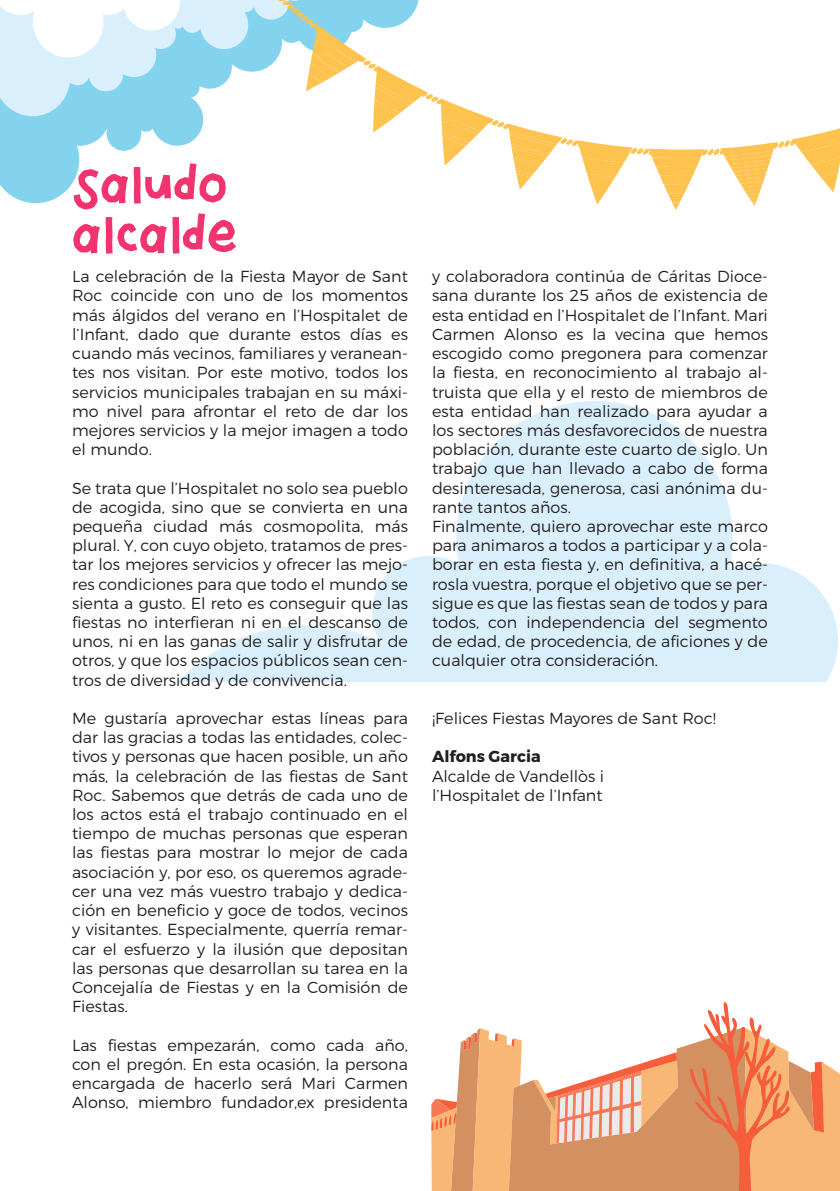
<style>
.page{position:relative;width:840px;height:1191px;background:#fff}
.page>*{position:absolute;margin:0;border:0;box-sizing:border-box;transform-origin:0 0}
.t1{font:800 50px/50px "Papercut";color:#f1346d}
.t2{font:300 16px/19.2px "Montserrat";color:#241f1f;text-align:justify}
.t3{font:700 16px "Montserrat";color:#241f1f}
</style>
<div class="page">
<svg style="left:178px;top:401px;width:659px;height:281px;fill:#d9effc"></svg>
<svg style="left:0;top:0;width:839px;height:210px"></svg>
<svg style="left:431px;top:1002px;width:408px;height:189px"></svg>
<h1 class="t1" style="left:72px;top:160px;width:167px">Saludo alcalde</h1>
<p class="t2" style="left:72px;top:267px;width:337px">La celebración de la Fiesta Mayor de Sant Roc coincide con uno de los momentos más álgidos del verano en l’Hospitalet de l’Infant, dado que durante estos días es cuando más vecinos, familiares y veranean&shy;tes nos visitan. Por este motivo, todos los servicios municipales trabajan en su máxi&shy;mo nivel para afrontar el reto de dar los mejores servicios y la mejor imagen a todo el mundo.</p>
<p class="t2" style="left:72px;top:478px;width:337px">Se trata que l’Hospitalet no solo sea pueblo de acogida, sino que se convierta en una pequeña ciudad más cosmopolita, más plural. Y, con cuyo objeto, tratamos de pres&shy;tar los mejores servicios y ofrecer las mejo&shy;res condiciones para que todo el mundo se sienta a gusto. El reto es conseguir que las fiestas no interfieran ni en el descanso de unos, ni en las ganas de salir y disfrutar de otros, y que los espacios públicos sean cen&shy;tros de diversidad y de convivencia.</p>
<p class="t2" style="left:72px;top:708px;width:337px">Me gustaría aprovechar estas líneas para dar las gracias a todas las entidades, colec&shy;tivos y personas que hacen posible, un año más, la celebración de las fiestas de Sant Roc. Sabemos que detrás de cada uno de los actos está el trabajo continuado en el tiempo de muchas personas que esperan las fiestas para mostrar lo mejor de cada asociación y, por eso, os queremos agrade&shy;cer una vez más vuestro trabajo y dedica&shy;ción en beneficio y goce de todos, vecinos y visitantes. Especialmente, querría remar&shy;car el esfuerzo y la ilusión que depositan las personas que desarrollan su tarea en la Concejalía de Fiestas y en la Comisión de Fiestas.</p>
<p class="t2" style="left:72px;top:1035px;width:337px">Las fiestas empezarán, como cada año, con el pregón. En esta ocasión, la persona encargada de hacerlo será Mari Carmen Alonso, miembro fundador,ex presidenta</p>
<p class="t2" style="left:432px;top:267px;width:337px;text-align:left">y colaboradora continúa de Cáritas Dioce&shy;sana durante los 25 años de existencia de esta entidad en l’Hospitalet de l’Infant. Mari Carmen Alonso es la vecina que hemos escogido como pregonera para comenzar la fiesta, en reconocimiento al trabajo al&shy;truista que ella y el resto de miembros de esta entidad han realizado para ayudar a los sectores más desfavorecidos de nuestra población, durante este cuarto de siglo. Un trabajo que han llevado a cabo de forma desinteresada, generosa, casi anónima du&shy;rante tantos años.<br>Finalmente, quiero aprovechar este marco para animaros a todos a participar y a cola&shy;borar en esta fiesta y, en definitiva, a hacé&shy;rosla vuestra, porque el objetivo que se per&shy;sigue es que las fiestas sean de todos y para todos, con independencia del segmento de edad, de procedencia, de aficiones y de cualquier otra consideración.</p>
<p class="t2" style="left:432px;top:708px;width:285px">¡Felices Fiestas Mayores de Sant Roc!</p>
<p class="t3" style="left:432px;top:747px;width:110px">Alfons Garcia</p>
<p class="t2" style="left:432px;top:766px;width:173px">Alcalde de Vandellòs i l’Hospitalet de l’Infant</p>
</div>
